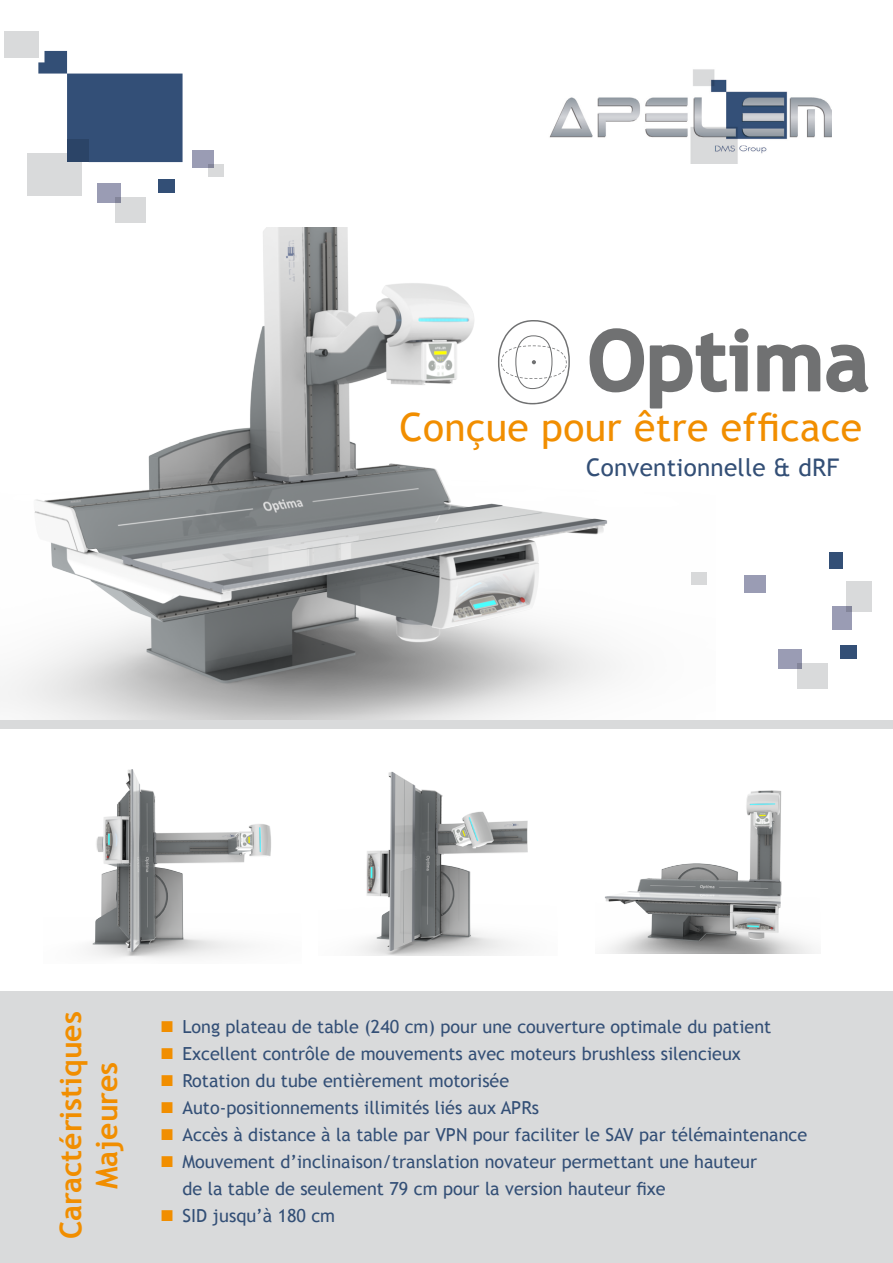
<style>
.page{position:relative;width:893px;height:1263px;background:#fff}
.page>*{position:absolute;margin:0;border:0;box-sizing:border-box;transform-origin:0 0}
.t1{font:39px "Trebuchet MS";letter-spacing:.01em;color:#f18e00}
.t2{font:700 30px/36px "Trebuchet MS";color:#f18e00;text-align:center}
.t3{font:24.3px "Trebuchet MS";letter-spacing:.01em;color:#334f76}
.t4{font:18px/27px "Trebuchet MS";color:#334f76}
</style>
<div class="page">
<img style="left:0;top:227px;width:707px;height:493px">
<div style="left:0;top:720px;width:893px;height:9px;background:#d9dadb"></div>
<img style="left:358px;top:771px;width:170px;height:185px">
<div style="left:0;top:992px;width:893px;height:271px;background:#d9dadb"></div>
<div style="left:4px;top:31px;width:35px;height:27px;background:#d9dadb"></div>
<div style="left:27px;top:153px;width:54px;height:43px;background:#d9dadb"></div>
<div style="left:97px;top:183px;width:24px;height:20px;background:#9a9cb4"></div>
<div style="left:158px;top:179px;width:17px;height:14px;background:#334f76"></div>
<div style="left:115px;top:197px;width:31px;height:26px;background:#d9dadb"></div>
<svg style="left:38px;top:51px;width:145px;height:111px"></svg>
<div style="left:192px;top:150px;width:22px;height:18px;background:#9a9cb4"></div>
<div style="left:208px;top:164px;width:16px;height:13px;background:#d9dadb"></div>
<div style="left:778px;top:649px;width:24px;height:19px;background:#9a9cb4"></div>
<div style="left:840px;top:645px;width:17px;height:14px;background:#334f76"></div>
<div style="left:797px;top:663px;width:31px;height:25px;background:#d9dadb"></div>
<div style="left:832px;top:606px;width:20px;height:24px;background:#9a9cb4"></div>
<div style="left:829px;top:552px;width:14px;height:16px;background:#334f76"></div>
<div style="left:846px;top:581px;width:26px;height:30px;background:#d9dadb"></div>
<div style="left:744px;top:575px;width:21px;height:18px;background:#9a9cb4"></div>
<div style="left:691px;top:572px;width:15px;height:13px;background:#d9dadb"></div>
<img style="left:87px;top:769px;width:184px;height:189px">
<svg style="left:590px;top:328px;width:54px;height:64px"></svg>
<svg style="left:650px;top:328px;width:98px;height:80px"></svg>
<svg style="left:757px;top:345px;width:63px;height:46px"></svg>
<svg style="left:826px;top:345px;width:42px;height:47px"></svg>
<img style="left:605px;top:790px;width:210px;height:163px">
<img style="left:549px;top:69px;width:282px;height:94px">
<svg style="left:498px;top:320px;width:72px;height:84px"></svg>
<h1 class="t1" style="left:399px;top:404px;width:464px">Conçue pour être efficace</h1>
<h3 class="t3" style="left:586px;top:453px;width:255px">Conventionnelle &amp; dRF</h3>
<h2 class="t2" style="left:53px;top:1239px;width:229px;rotate:-90deg">Caractéristiques<br>Majeures</h2>
<p class="t4" style="left:182px;top:1013px;width:626px">Long plateau de table (240 cm) pour une couverture optimale du patient Excellent contrôle de mouvements avec moteurs brushless silencieux Rotation du tube entièrement motorisée<br>Auto-positionnements illimités liés aux APRs<br>Accès à distance à la table par VPN pour faciliter le SAV par télémaintenance Mouvement d’inclinaison/translation novateur permettant une hauteur<br>de la table de seulement 79 cm pour la version hauteur fixe<br>SID jusqu’à 180 cm</p>
</div>
